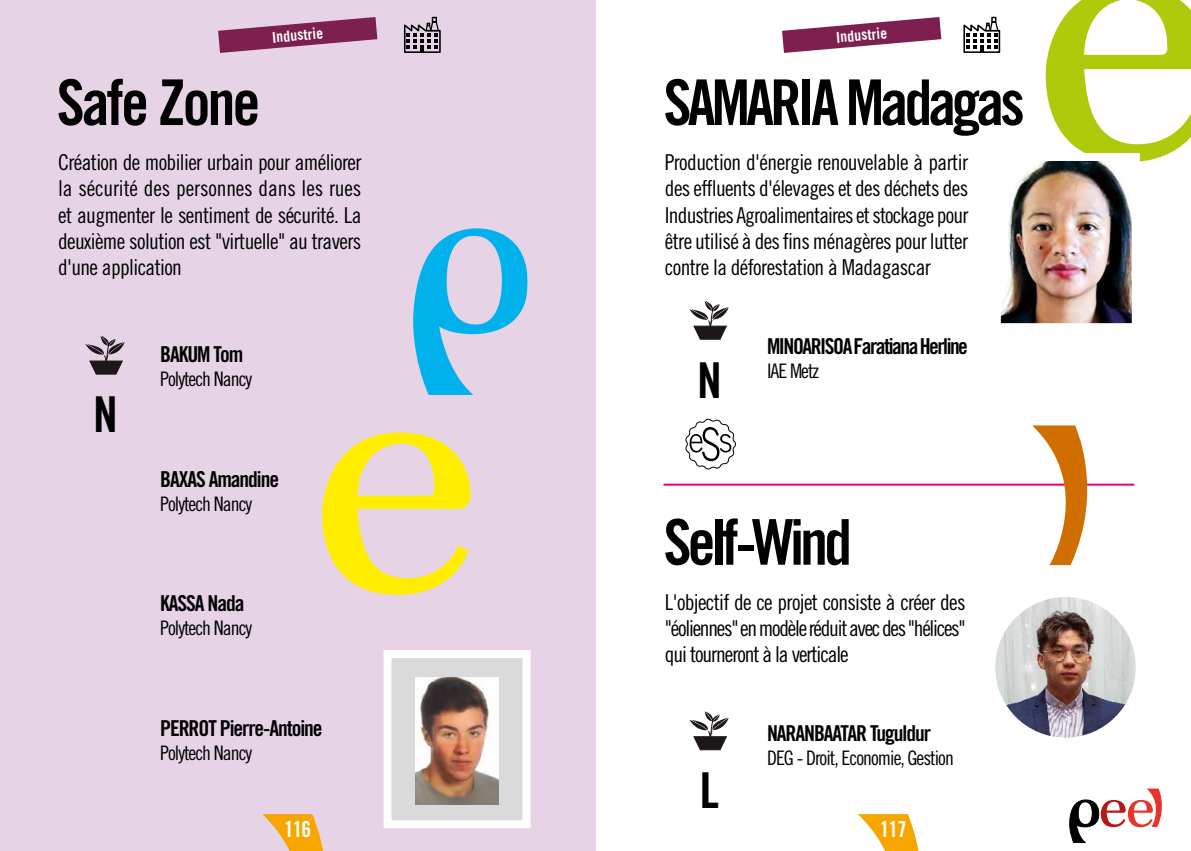
<style>
.page{position:relative;width:1191px;height:851px;background:#fff}
.page>*{position:absolute;margin:0;border:0;box-sizing:border-box;transform-origin:0 0}
.t1{font:63.2px "Trade Gothic LT Std Bd Cn 20";letter-spacing:-.065em;color:#000}
.t2{font:49.4px "Trade Gothic LT Std Bd Cn 20";color:#000}
.t3{font:22px "Trade Gothic LT Std Bd Cn 20";letter-spacing:-.05em;color:#fff}
.t4{font:21.8px/26.2px "Trade Gothic LT Std Cn 18";letter-spacing:-.03em;color:#000;text-align:justify}
.t5{font:21.8px "Trade Gothic LT Std Bd Cn 20";letter-spacing:-.05em;color:#000}
.t6{font:20px "Trade Gothic LT Std Cn 18";letter-spacing:-.05em;color:#000}
.t7{font:700 15px "Trade Gothic LT Std";color:#fff;scale:.9 1}
</style>
<div class="page">
<svg style="left:858px;top:814px;width:61px;height:36px"></svg>
<svg style="left:782px;top:17px;width:159px;height:36px"></svg>
<svg style="left:1069px;top:788px;width:93px;height:54px"></svg>
<svg style="left:963px;top:17px;width:37px;height:36px"></svg>
<svg style="left:1045px;top:0;width:146px;height:162px"></svg>
<div style="left:0;top:0;width:595px;height:850px;background:#e7d3e6"></div>
<svg style="left:262px;top:814px;width:61px;height:36px"></svg>
<svg style="left:218px;top:17px;width:159px;height:36px"></svg>
<svg style="left:404px;top:17px;width:37px;height:36px"></svg>
<hr style="left:663px;top:483px;width:471px;height:2px;background:#e6007d">
<svg style="left:1032px;top:425px;width:73px;height:140px"></svg>
<svg style="left:322px;top:432px;width:149px;height:163px"></svg>
<svg style="left:413px;top:228px;width:115px;height:167px"></svg>
<svg style="left:85px;top:335px;width:40px;height:39px"></svg>
<div style="left:387px;top:654px;width:139px;height:170px;background:#dadada"></div>
<img style="left:415px;top:677px;width:84px;height:127px">
<div style="left:383px;top:650px;width:147px;height:178px;border:8px solid #fff"></div>
<svg style="left:689px;top:301px;width:39px;height:39px"></svg>
<svg style="left:685px;top:418px;width:51px;height:51px"></svg>
<img style="left:1001px;top:162px;width:129px;height:160px">
<svg style="left:689px;top:711px;width:39px;height:39px"></svg>
<img style="left:996px;top:598px;width:138px;height:138px">
<div style="left:988px;top:590px;width:154px;height:154px;border:7px solid #fff;border-radius:50%"></div>
<p class="t7" style="left:272px;top:28px;width:58px;rotate:-5deg">Industrie</p>
<h1 class="t1" style="left:57px;top:64px;width:205px">Safe Zone</h1>
<p class="t4" style="left:58px;top:149px;width:305px">Création de mobilier urbain pour améliorer la sécurité des personnes dans les rues et augmenter le sentiment de sécurité. La deuxième solution est "virtuelle" au travers d'une application</p>
<h2 class="t2" style="left:93px;top:384px;width:26px">N</h2>
<p class="t5" style="left:160px;top:341px;width:85px">BAKUM Tom</p>
<p class="t6" style="left:160px;top:367px;width:93px">Polytech Nancy</p>
<p class="t5" style="left:160px;top:465px;width:120px">BAXAS Amandine</p>
<p class="t6" style="left:160px;top:491px;width:93px">Polytech Nancy</p>
<p class="t5" style="left:160px;top:590px;width:86px">KASSA Nada</p>
<p class="t6" style="left:160px;top:616px;width:93px">Polytech Nancy</p>
<p class="t5" style="left:160px;top:714px;width:164px">PERROT Pierre-Antoine</p>
<p class="t6" style="left:160px;top:740px;width:93px">Polytech Nancy</p>
<p class="t3" style="left:284px;top:815px;width:29px">116</p>
<p class="t7" style="left:835px;top:28px;width:58px;rotate:-5deg">Industrie</p>
<h1 class="t1" style="left:663px;top:64px;width:363px">SAMARIA Madagas</h1>
<p class="t4" style="left:665px;top:149px;width:305px">Production d'énergie renouvelable à partir des effluents d'élevages et des déchets des Industries Agroalimentaires et stockage pour être utilisé à des fins ménagères pour lutter contre la déforestation à Madagascar</p>
<h2 class="t2" style="left:697px;top:350px;width:26px">N</h2>
<p class="t5" style="left:767px;top:333px;width:202px">MINOARISOA Faratiana Herline</p>
<p class="t6" style="left:767px;top:359px;width:54px">IAE Metz</p>
<h1 class="t1" style="left:663px;top:503px;width:190px">Self-Wind</h1>
<p class="t4" style="left:665px;top:588px;width:302px">L'objectif de ce projet consiste à créer des "éoliennes" en modèle réduit avec des "hélices" qui tourneront à la verticale</p>
<h2 class="t2" style="left:700px;top:760px;width:21px">L</h2>
<p class="t5" style="left:767px;top:720px;width:165px">NARANBAATAR Tuguldur</p>
<p class="t6" style="left:767px;top:746px;width:188px">DEG - Droit, Economie, Gestion</p>
<p class="t3" style="left:879px;top:815px;width:29px">117</p>
</div>
